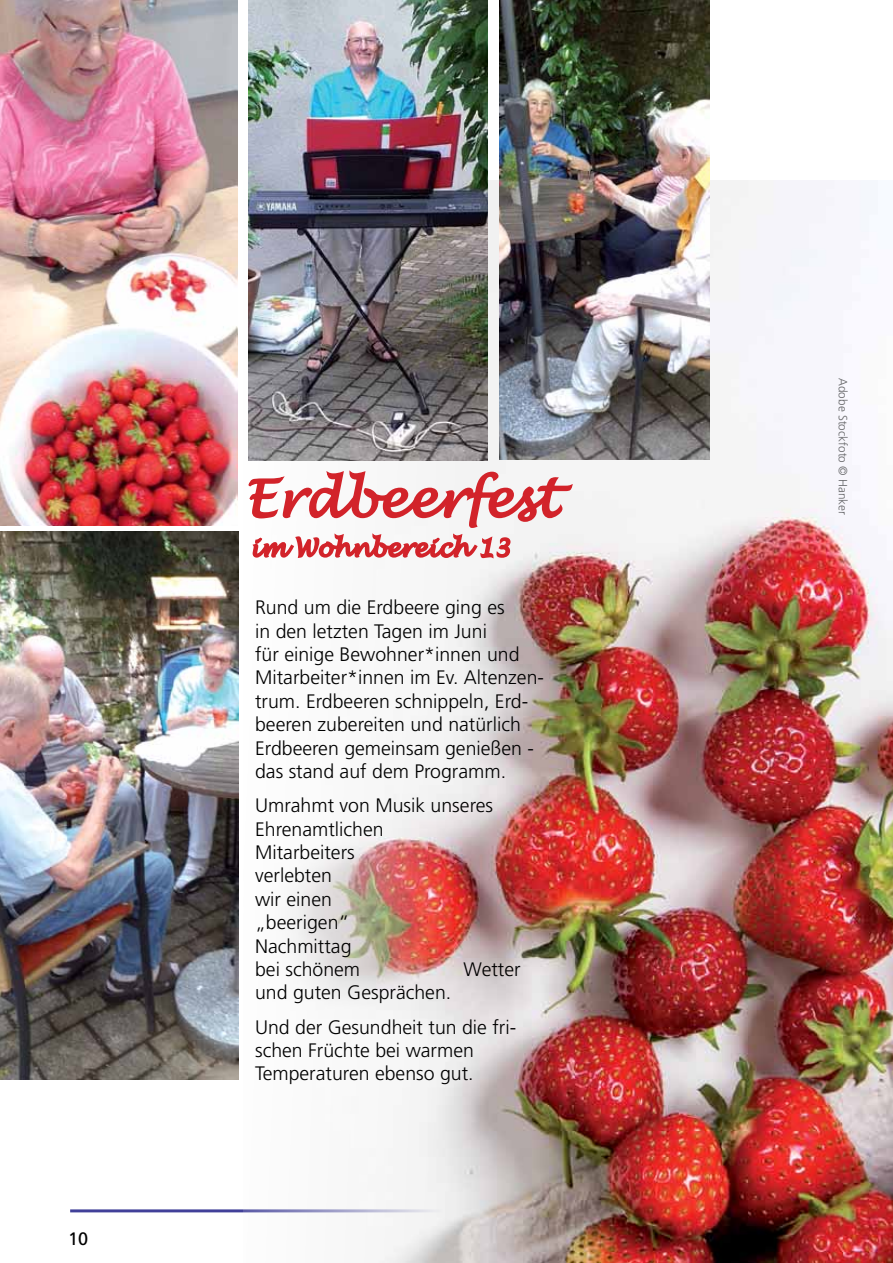
<style>
.page{position:relative;width:893px;height:1263px;background:#fff}
.page>*{position:absolute;margin:0;border:0;box-sizing:border-box;transform-origin:0 0}
.t1{font:italic 51px "Lucida Handwriting";color:#d2232a}
.t2{font:300 19.5px/23.4px "Frutiger";color:#000}
.t3{font:18px "Frutiger";color:#000}
.t4{font:300 12px "Frutiger";color:#636466}
</style>
<div class="page">
<hr style="left:70px;top:1209px;width:759px;height:3px;background:#414099">
<img style="left:243px;top:181px;width:650px;height:1082px">
<img style="left:0;top:532px;width:239px;height:547px">
<img style="left:249px;top:0;width:239px;height:460px">
<img style="left:499px;top:0;width:210px;height:460px">
<img style="left:0;top:0;width:237px;height:525px">
<svg style="left:245px;top:467px;width:329px;height:104px"></svg>
<p class="t3" style="left:68px;top:1228px;width:22px">10</p>
<p class="t3" style="left:78px;top:1228px;width:12px">2</p>
<h1 class="t1" style="left:245px;top:467px;width:314px">Erdbeerfest</h1>
<p class="t2" style="left:255px;top:596px;width:290px">Rund um die Erdbeere ging es<br>in den letzten Tagen im Juni<br>für einige Bewohner*innen und<br>Mitarbeiter*innen im Ev. Altenzen&shy;trum. Erdbeeren schnippeln, Erd&shy;beeren zubereiten und natürlich<br>Erdbeeren gemeinsam genießen - das stand auf dem Programm.</p>
<p class="t2" style="left:255px;top:794px;width:240px">Umrahmt von Musik unseres<br>Ehrenamtlichen<br>Mitarbeiters<br>verlebten<br>wir einen<br>„beerigen“<br>Nachmittag<br>bei schönem</p>
<p class="t2" style="left:464px;top:957px;width:59px">Wetter</p>
<p class="t2" style="left:255px;top:975px;width:263px;line-height:34.2px">und guten Gesprächen.<br>Und der Gesundheit tun die fri-</p>
<p class="t2" style="left:255px;top:1038px;width:220px">schen Früchte bei warmen<br>Temperaturen ebenso gut.</p>
<p class="t4" style="left:850px;top:378px;width:138px;rotate:90deg">Adobe Stockfoto © Hanker</p>
</div>
